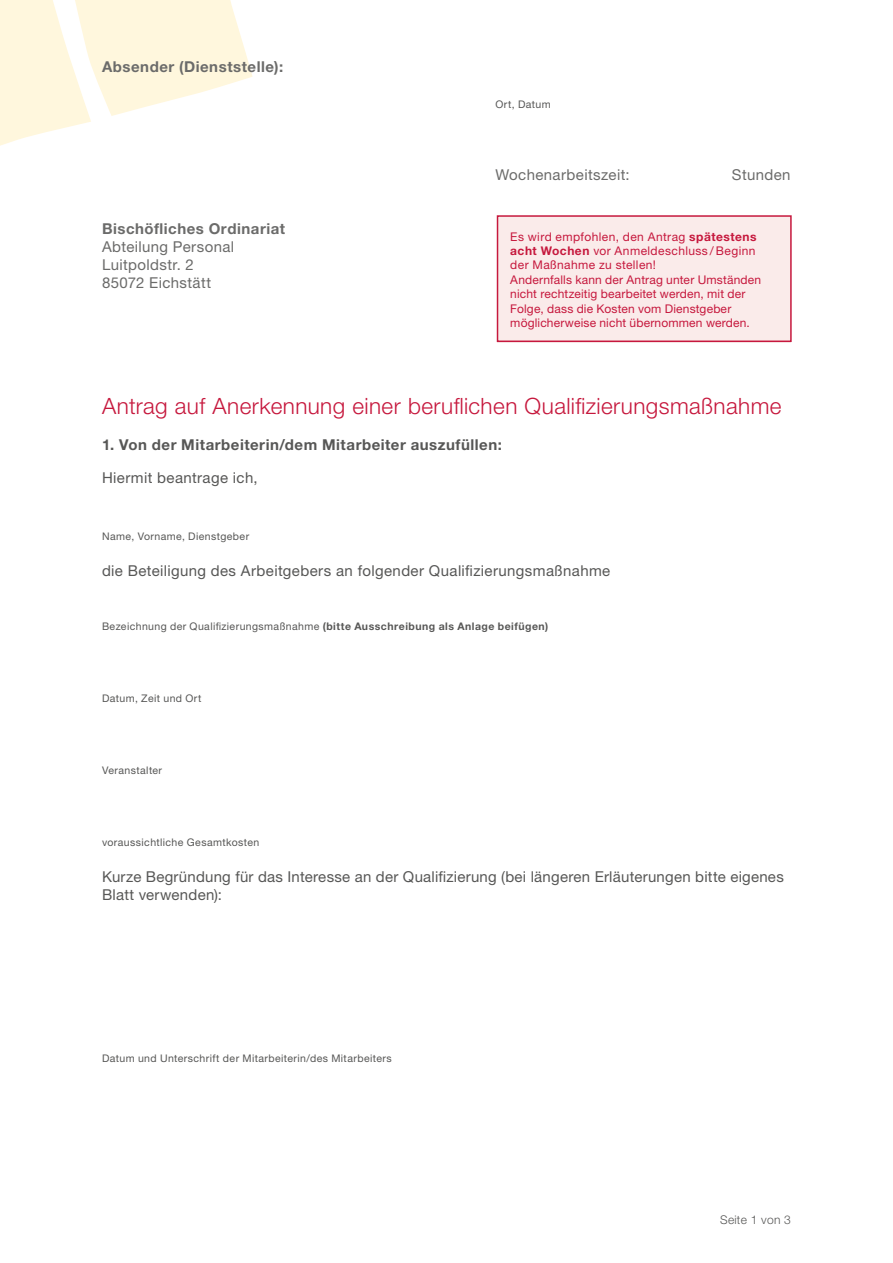
<style>
.page{position:relative;width:893px;height:1263px;background:#fff}
.page>*{position:absolute;margin:0;border:0;box-sizing:border-box;transform-origin:0 0}
.t1{font:300 22.5px "Helvetica Neue LT";letter-spacing:.02em;color:#c6183d}
.t2{font:15px/18px "Helvetica Neue LT";letter-spacing:.02em;color:#575756}
.t3{font:15px/18px "Helvetica Neue LT";letter-spacing:.025em;color:#6b6b6a}
.t4{font:700 15px "Helvetica Neue LT";letter-spacing:.035em;color:#575756}
.t5{font:700 15px "Helvetica Neue LT";letter-spacing:.035em;color:#6b6b6a}
.t6{font:12px/14.4px "Helvetica Neue LT";letter-spacing:.015em;color:#c6183d}
.t7{font:300 12px "Helvetica Neue LT";letter-spacing:.02em;color:#575756}
.t8{font:10.5px "Helvetica Neue LT";letter-spacing:.04em;color:#575756}
.s1{font-weight:700}
</style>
<div class="page">
<svg style="left:0;top:0;width:253px;height:146px"></svg>
<div style="left:497px;top:216px;width:294px;height:126px;background:#faebea"></div>
<div style="left:497px;top:215px;width:295px;height:127px;border:2px solid #c6183d"></div>
<p class="t5" style="left:102px;top:57px;width:183px">Absender (Dienststelle):</p>
<p class="t5" style="left:102px;top:219px;width:185px">Bischöfliches Ordinariat</p>
<p class="t3" style="left:102px;top:237px;width:134px">Abteilung Personal<br>Luitpoldstr. 2<br>85072 Eichstätt</p>
<p class="t8" style="left:495px;top:98px;width:57px">Ort, Datum</p>
<p class="t3" style="left:495px;top:165px;width:136px">Wochenarbeitszeit:</p>
<p class="t3" style="left:732px;top:165px;width:60px">Stunden</p>
<p class="t6" style="left:510px;top:229px;width:252px">Es wird empfohlen, den Antrag <span class="s1">spätestens acht Wochen</span> vor Anmeldeschluss /Beginn der Maßnahme zu stellen!<br>Andernfalls kann der Antrag unter Umständen nicht rechtzeitig bearbeitet werden, mit der Folge, dass die Kosten vom Dienstgeber möglicherweise nicht übernommen werden.</p>
<h1 class="t1" style="left:102px;top:392px;width:681px">Antrag auf Anerkennung einer beruflichen Qualifizierungsmaßnahme</h1>
<p class="t4" style="left:102px;top:435px;width:401px">1. Von der Mitarbeiterin/dem Mitarbeiter auszufüllen:</p>
<p class="t2" style="left:102px;top:468px;width:157px">Hiermit beantrage ich,</p>
<p class="t8" style="left:102px;top:530px;width:149px">Name, Vorname, Dienstgeber</p>
<p class="t2" style="left:102px;top:561px;width:510px">die Beteiligung des Arbeitgebers an folgender Qualifizierungsmaßnahme</p>
<p class="t8" style="left:102px;top:620px;width:448px">Bezeichnung der Qualifizierungsmaßnahme <span class="s1">(bitte Ausschreibung als Anlage beifügen)</span></p>
<p class="t8" style="left:102px;top:692px;width:101px">Datum, Zeit und Ort</p>
<p class="t8" style="left:102px;top:764px;width:62px">Veranstalter</p>
<p class="t8" style="left:102px;top:836px;width:159px">voraussichtliche Gesamtkosten</p>
<p class="t2" style="left:102px;top:867px;width:683px">Kurze Begründung für das Interesse an der Qualifizierung (bei längeren Erläuterungen bitte eigenes<br>Blatt verwenden):</p>
<p class="t8" style="left:102px;top:1052px;width:291px">Datum und Unterschrift der Mitarbeiterin/des Mitarbeiters</p>
<p class="t7" style="left:720px;top:1212px;width:72px">Seite 1 von 3</p>
</div>
